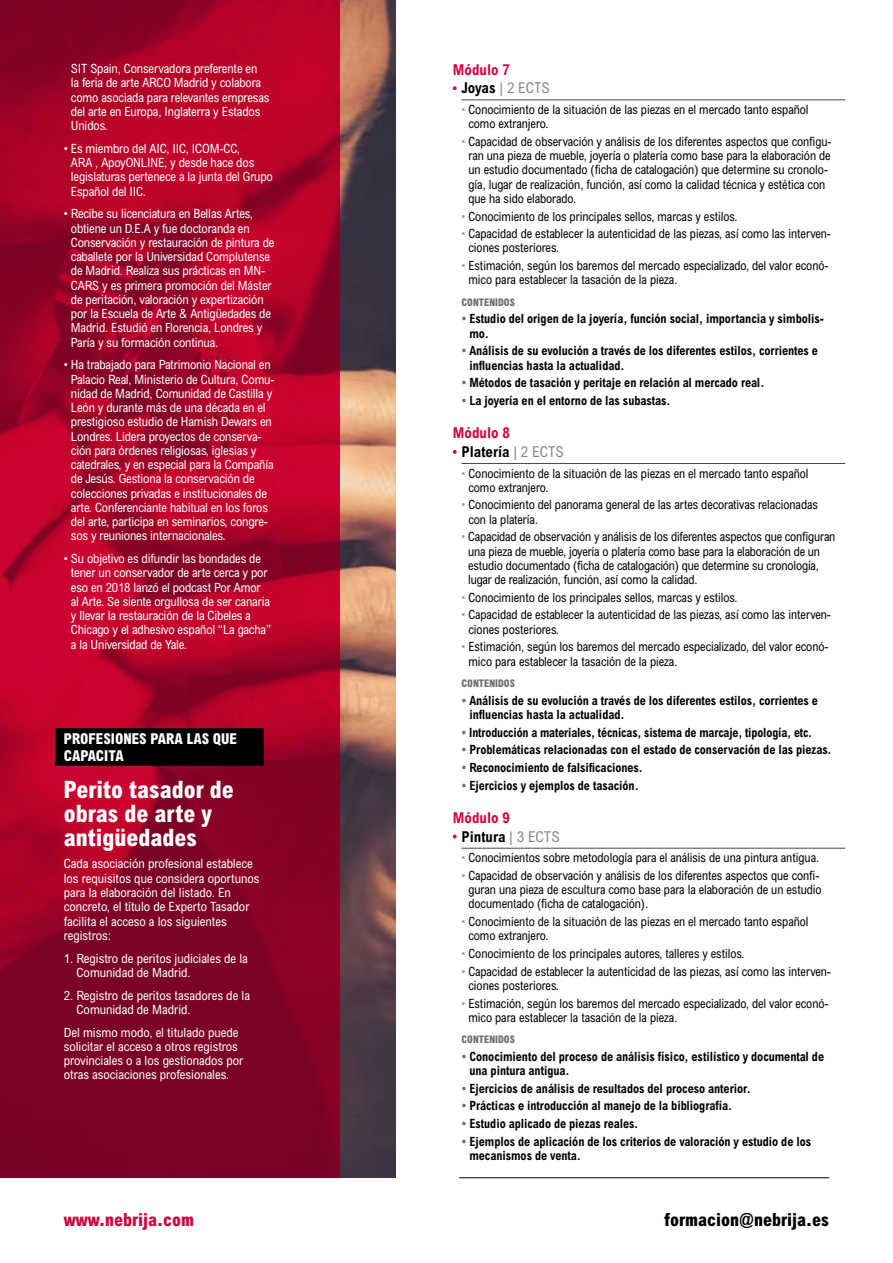
<style>
.page{position:relative;width:893px;height:1263px;background:#fff}
.page>*{position:absolute;margin:0;border:0;box-sizing:border-box;transform-origin:0 0}
.t1{font:800 condensed 24px/24px "Arial MT Pro";color:#fff}
.t2{font:800 condensed 18px "Arial MT Pro";color:#000}
.t3{font:800 condensed 18px "Arial MT Pro";color:#d0043c}
.t4{font:700 condensed 15px/18.6px "Arial MT Pro";color:#d0043c}
.t5{font:800 condensed 15px/16.5px "Arial MT Pro";color:#fff}
.t6{font:700 condensed 15px/18.6px "Arial MT Pro";color:#000}
.t7{font:condensed 12.75px/14.2px "Arial MT Pro";color:#000;scale:.96 1}
.t8{font:condensed 12.75px/14.2px "Arial MT Pro";letter-spacing:-.01em;color:#fff}
.t9{font:700 condensed 12.75px/14.2px "Arial MT Pro";letter-spacing:-.005em;color:#000;scale:.96 1}
.t10{font:700 condensed 12.75px "Arial MT Pro";letter-spacing:-.005em;color:#000;scale:.94 1}
.t11{font:800 condensed 10.5px "Arial MT Pro";color:#706f6f}
.s1{color:#000}
.s2{font-weight:400;color:#878787}
.s3{color:#9d9d9c}
.s4{color:#706f6f}
.s5{color:#d0043c}
</style>
<div class="page">
<img style="left:340px;top:0;width:55px;height:1177px">
<hr style="left:461px;top:100px;width:384px;height:1px;background:#4a4a49">
<svg style="left:453px;top:86px;width:4px;height:4px"></svg>
<hr style="left:461px;top:463px;width:384px;height:1px;background:#4a4a49">
<svg style="left:453px;top:450px;width:4px;height:4px"></svg>
<hr style="left:461px;top:848px;width:384px;height:1px;background:#4a4a49">
<svg style="left:453px;top:835px;width:4px;height:3px"></svg>
<svg style="left:0;top:0;width:340px;height:1177px;background:#9e0228"></svg>
<div style="left:55px;top:728px;width:209px;height:38px;background:#000"></div>
<hr style="left:459px;top:1177px;width:370px;height:1px;background:#000">
<p class="t8" style="left:71px;top:62px;width:200px">SIT Spain, Conservadora preferente en<br>la feria de arte ARCO Madrid y colabora como asociada para relevantes empresas del arte en Europa, Inglaterra y Estados Unidos.</p>
<p class="t8" style="left:71px;top:141px;width:204px;text-indent:-7px">• Es miembro del AIC, IIC, ICOM-CC,<br>ARA , ApoyONLINE, y desde hace dos legislaturas pertenece a la junta del Grupo<br>Español del IIC.</p>
<p class="t8" style="left:71px;top:207px;width:205px;text-indent:-7px">• Recibe su licenciatura en Bellas Artes, obtiene un D.E.A y fue doctoranda en Conservación y restauración de pintura de caballete por la Universidad Complutense de Madrid. Realiza sus prácticas en MN-CARS y es primera promoción del Máster de peritación, valoración y expertización por la Escuela de Arte &amp; Antigüedades de Madrid. Estudió en Florencia, Londres y Paría y su formación continua.</p>
<p class="t8" style="left:71px;top:358px;width:205px;text-indent:-7px">• Ha trabajado para Patrimonio Nacional en Palacio Real, Ministerio de Cultura, Comu&shy;nidad de Madrid, Comunidad de Castilla y León y durante más de una década en el prestigioso estudio de Hamish Dewars en Londres. Lidera proyectos de conserva&shy;ción para órdenes religiosas, iglesias y catedrales, y en especial para la Compañía de Jesús. Gestiona la conservación de colecciones privadas e institucionales de arte. Conferenciante habitual en los foros del arte, participa en seminarios, congre&shy;sos y reuniones internacionales.</p>
<p class="t8" style="left:71px;top:552px;width:202px;text-indent:-7px">• Su objetivo es difundir las bondades de tener un conservador de arte cerca y por eso en 2018 lanzó el podcast Por Amor al Arte. Se siente orgullosa de ser canaria y llevar la restauración de la Cibeles a Chicago y el adhesivo español “La gacha” a la Universidad de Yale.</p>
<p class="t5" style="left:64px;top:731px;width:175px">PROFESIONES PARA LAS QUE<br>CAPACITA</p>
<h1 class="t1" style="left:64px;top:778px;width:172px">Perito tasador de obras de arte y antigüedades</h1>
<p class="t8" style="left:64px;top:857px;width:197px">Cada asociación profesional establece los requisitos que considera oportunos para la elaboración del listado. En concreto, el título de Experto Tasador facilita el acceso a los siguientes registros:</p>
<p class="t8" style="left:77px;top:951px;width:173px;text-indent:-13px">1. Registro de peritos judiciales de la<br>Comunidad de Madrid.</p>
<p class="t8" style="left:77px;top:988px;width:175px;text-indent:-13px">2. Registro de peritos tasadores de la<br>Comunidad de Madrid.</p>
<p class="t8" style="left:64px;top:1025px;width:181px">Del mismo modo, el titulado puede solicitar el acceso a otros registros provinciales o a los gestionados por otras asociaciones profesionales.</p>
<p class="t4" style="left:461px;top:61px;width:90px;text-indent:-9px">Módulo 7<br><span class="s1">Joyas</span> <span class="s2">| 2 ECTS</span></p>
<p class="t7" style="left:468px;top:103px;width:356px;text-indent:-7px"><span class="s3">•</span> Conocimiento de la situación de las piezas en el mercado tanto español como extranjero.</p>
<p class="t7" style="left:468px;top:134px;width:380px;text-indent:-7px"><span class="s3">•</span> Capacidad de observación y análisis de los diferentes aspectos que configu&shy;ran una pieza de mueble, joyería o platería como base para la elaboración de un estudio documentado (ficha de catalogación) que determine su cronolo&shy;gía, lugar de realización, función, así como la calidad técnica y estética con que ha sido elaborado.</p>
<p class="t7" style="left:461px;top:209px;width:289px"><span class="s3">•</span> Conocimiento de los principales sellos, marcas y estilos.</p>
<p class="t7" style="left:468px;top:227px;width:379px;text-indent:-7px"><span class="s3">•</span> Capacidad de establecer la autenticidad de las piezas, así como las interven&shy;ciones posteriores.</p>
<p class="t7" style="left:468px;top:259px;width:377px;text-indent:-7px"><span class="s3">•</span> Estimación, según los baremos del mercado especializado, del valor econó&shy;mico para establecer la tasación de la pieza.</p>
<p class="t11" style="left:461px;top:296px;width:55px">CONTENIDOS</p>
<p class="t9" style="left:469px;top:312px;width:371px;text-indent:-8px"><span class="s4">•</span> Estudio del origen de la joyería, función social, importancia y simbolis&shy;mo.</p>
<p class="t9" style="left:469px;top:344px;width:365px;text-indent:-8px"><span class="s4">•</span> Análisis de su evolución a través de los diferentes estilos, corrientes e influencias hasta la actualidad.</p>
<p class="t9" style="left:461px;top:376px;width:317px"><span class="s4">•</span> Métodos de tasación y peritaje en relación al mercado real.</p>
<p class="t9" style="left:461px;top:394px;width:219px"><span class="s4">•</span> La joyería en el entorno de las subastas.</p>
<p class="t6" style="left:461px;top:424px;width:104px;text-indent:-9px"><span class="s5">Módulo 8<br></span>Platería <span class="s2">| 2 ECTS</span></p>
<p class="t7" style="left:468px;top:466px;width:356px;text-indent:-7px"><span class="s3">•</span> Conocimiento de la situación de las piezas en el mercado tanto español como extranjero.</p>
<p class="t7" style="left:468px;top:498px;width:366px;text-indent:-7px"><span class="s3">•</span> Conocimiento del panorama general de las artes decorativas relacionadas con la platería.</p>
<p class="t7" style="left:468px;top:530px;width:384px;text-indent:-7px"><span class="s3">•</span> Capacidad de observación y análisis de los diferentes aspectos que configuran una pieza de mueble, joyería o platería como base para la elaboración de un estudio documentado (ficha de catalogación) que determine su cronología, lugar de realización, función, así como la calidad.</p>
<p class="t7" style="left:461px;top:590px;width:289px"><span class="s3">•</span> Conocimiento de los principales sellos, marcas y estilos.</p>
<p class="t7" style="left:468px;top:608px;width:379px;text-indent:-7px"><span class="s3">•</span> Capacidad de establecer la autenticidad de las piezas, así como las interven&shy;ciones posteriores.</p>
<p class="t7" style="left:468px;top:640px;width:377px;text-indent:-7px"><span class="s3">•</span> Estimación, según los baremos del mercado especializado, del valor econó&shy;mico para establecer la tasación de la pieza.</p>
<p class="t11" style="left:461px;top:677px;width:55px">CONTENIDOS</p>
<p class="t9" style="left:469px;top:694px;width:365px;text-indent:-8px"><span class="s4">•</span> Análisis de su evolución a través de los diferentes estilos, corrientes e influencias hasta la actualidad.</p>
<p class="t10" style="left:461px;top:725px;width:375px"><span class="s4">•</span> Introducción a materiales, técnicas, sistema de marcaje, tipología, etc.</p>
<p class="t9" style="left:461px;top:743px;width:387px"><span class="s4">•</span> Problemáticas relacionadas con el estado de conservación de las piezas.</p>
<p class="t9" style="left:461px;top:761px;width:190px"><span class="s4">•</span> Reconocimiento de falsificaciones.</p>
<p class="t9" style="left:461px;top:778px;width:186px"><span class="s4">•</span> Ejercicios y ejemplos de tasación.</p>
<p class="t4" style="left:461px;top:809px;width:100px;text-indent:-9px">Módulo 9<br><span class="s1">Pintura</span> <span class="s2">| 3 ECTS</span></p>
<p class="t7" style="left:461px;top:851px;width:374px"><span class="s3">•</span> Conocimientos sobre metodología para el análisis de una pintura antigua.</p>
<p class="t7" style="left:468px;top:868px;width:369px;text-indent:-7px"><span class="s3">•</span> Capacidad de observación y análisis de los diferentes aspectos que confi&shy;guran una pieza de escultura como base para la elaboración de un estudio documentado (ficha de catalogación).</p>
<p class="t7" style="left:468px;top:915px;width:356px;text-indent:-7px"><span class="s3">•</span> Conocimiento de la situación de las piezas en el mercado tanto español como extranjero.</p>
<p class="t7" style="left:461px;top:947px;width:296px"><span class="s3">•</span> Conocimiento de los principales autores, talleres y estilos.</p>
<p class="t7" style="left:468px;top:964px;width:379px;text-indent:-7px"><span class="s3">•</span> Capacidad de establecer la autenticidad de las piezas, así como las interven&shy;ciones posteriores.</p>
<p class="t7" style="left:468px;top:996px;width:377px;text-indent:-7px"><span class="s3">•</span> Estimación, según los baremos del mercado especializado, del valor econó&shy;mico para establecer la tasación de la pieza.</p>
<p class="t11" style="left:461px;top:1033px;width:55px">CONTENIDOS</p>
<p class="t9" style="left:469px;top:1050px;width:371px;text-indent:-8px"><span class="s4">•</span> Conocimiento del proceso de análisis físico, estilístico y documental de una pintura antigua.</p>
<p class="t9" style="left:461px;top:1082px;width:303px"><span class="s4">•</span> Ejercicios de análisis de resultados del proceso anterior.</p>
<p class="t9" style="left:461px;top:1099px;width:284px"><span class="s4">•</span> Prácticas e introducción al manejo de la bibliografía.</p>
<p class="t9" style="left:461px;top:1117px;width:186px"><span class="s4">•</span> Estudio aplicado de piezas reales.</p>
<p class="t9" style="left:469px;top:1135px;width:357px;text-indent:-8px"><span class="s4">•</span> Ejemplos de aplicación de los criterios de valoración y estudio de los mecanismos de venta.</p>
<h2 class="t3" style="left:64px;top:1209px;width:132px">www.nebrija.com</h2>
<h2 class="t2" style="left:664px;top:1209px;width:167px">formacion@nebrija.es</h2>
</div>
